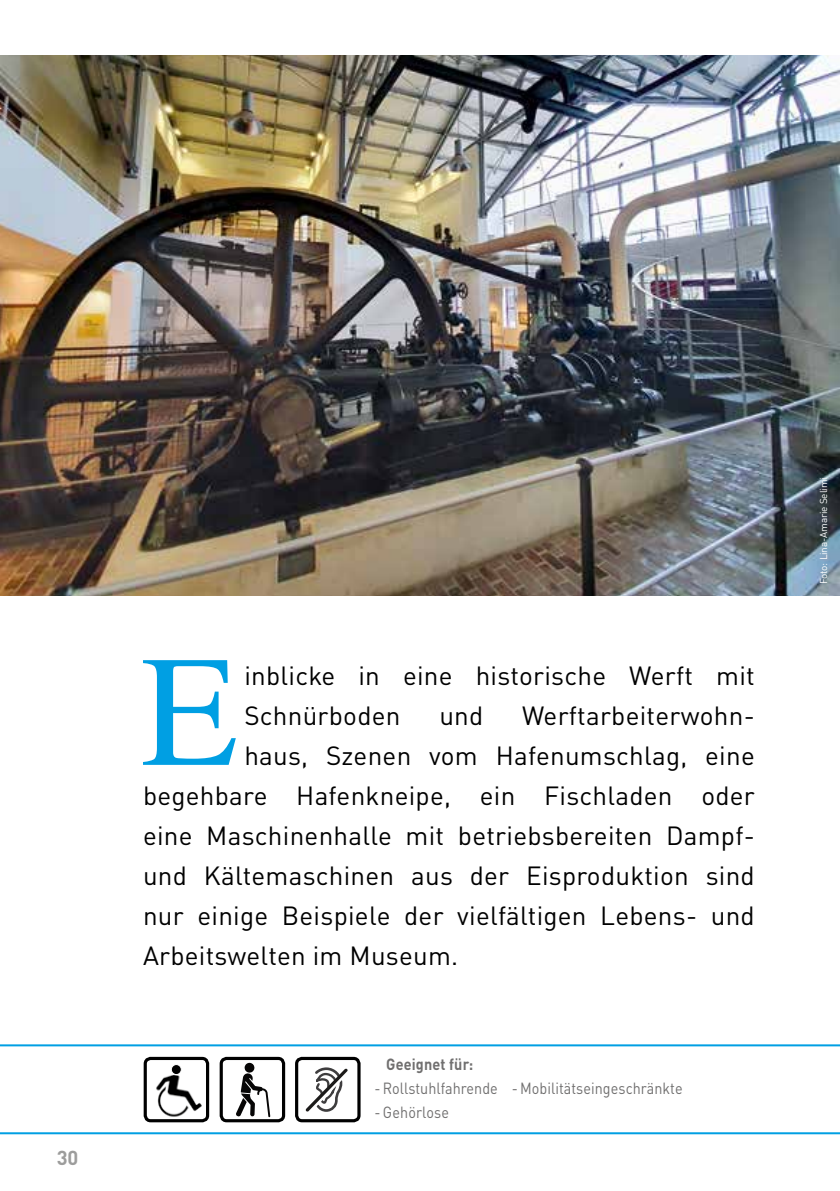
<style>
.page{position:relative;width:840px;height:1191px;background:#fff}
.page>*{position:absolute;margin:0;border:0;box-sizing:border-box;transform-origin:0 0}
.t1{font:158.2px "Times";color:#009fe3}
.t2{font:26px/40px "DINOT";letter-spacing:.01em;color:#000}
.t3{font:700 20px "DINOT";color:#9d9d9c}
.t4{font:16px "DINOT";letter-spacing:.005em;color:#706f6f;scale:.89 1}
.t5{font:700 16px "DINOT";letter-spacing:.01em;color:#706f6f;scale:.9 1}
.t6{font:10px "DINOT";letter-spacing:-.025em;color:#fff}
</style>
<div class="page">
<img style="left:0;top:56px;width:839px;height:539px">
<svg style="left:0;top:1044px;width:839px;height:90px"></svg>
<img style="left:148px;top:1060px;width:57px;height:58px">
<svg style="left:165px;top:1060px;width:24px;height:15px"></svg>
<div style="left:171px;top:1064px;width:10px;height:10px;background:#000;border-radius:50%"></div>
<div style="left:171px;top:1064px;width:10px;height:10px;border:1px solid #fff;border-radius:50%"></div>
<div style="left:144px;top:1056px;width:65px;height:66px;border:3px solid #000;border-radius:5px"></div>
<svg style="left:223px;top:1060px;width:58px;height:58px"></svg>
<div style="left:219px;top:1056px;width:66px;height:66px;border:3px solid #000;border-radius:5px"></div>
<svg style="left:304px;top:1066px;width:47px;height:47px"></svg>
<div style="left:295px;top:1056px;width:65px;height:66px;border:3px solid #000;border-radius:5px"></div>
<p class="t3" style="left:57px;top:1142px;width:23px">30</p>
<h1 class="t1" style="left:141px;top:564px;width:98px">E</h1>
<p class="t2" style="left:244px;top:654px;width:511px">inblicke in eine historische Werft mit<br>Schnürboden</p>
<p class="t2" style="left:439px;top:694px;width:45px">und</p>
<p class="t2" style="left:522px;top:694px;width:234px">Werftarbeiterwohn-</p>
<p class="t2" style="left:244px;top:734px;width:511px">haus, Szenen vom Hafenumschlag, eine</p>
<p class="t2" style="left:143px;top:774px;width:613px">begehbare Hafenkneipe, ein Fischladen oder</p>
<p class="t2" style="left:143px;top:813px;width:613px">eine Maschinenhalle mit betriebsbereiten Dampf-</p>
<p class="t2" style="left:143px;top:853px;width:613px">und Kältemaschinen aus der Eisproduktion sind</p>
<p class="t2" style="left:143px;top:893px;width:613px">nur einige Beispiele der vielfältigen Lebens- und</p>
<p class="t2" style="left:143px;top:933px;width:316px">Arbeitswelten im Museum.</p>
<p class="t5" style="left:386px;top:1051px;width:98px">Geeignet für:</p>
<p class="t4" style="left:374px;top:1076px;width:347px">- Rollstuhlfahrende - Mobilitätseingeschränkte</p>
<p class="t4" style="left:374px;top:1100px;width:85px">- Gehörlose</p>
<p class="t6" style="left:815px;top:584px;width:108px;rotate:-90deg">Foto: Lina-Amarie Selimi</p>
</div>
